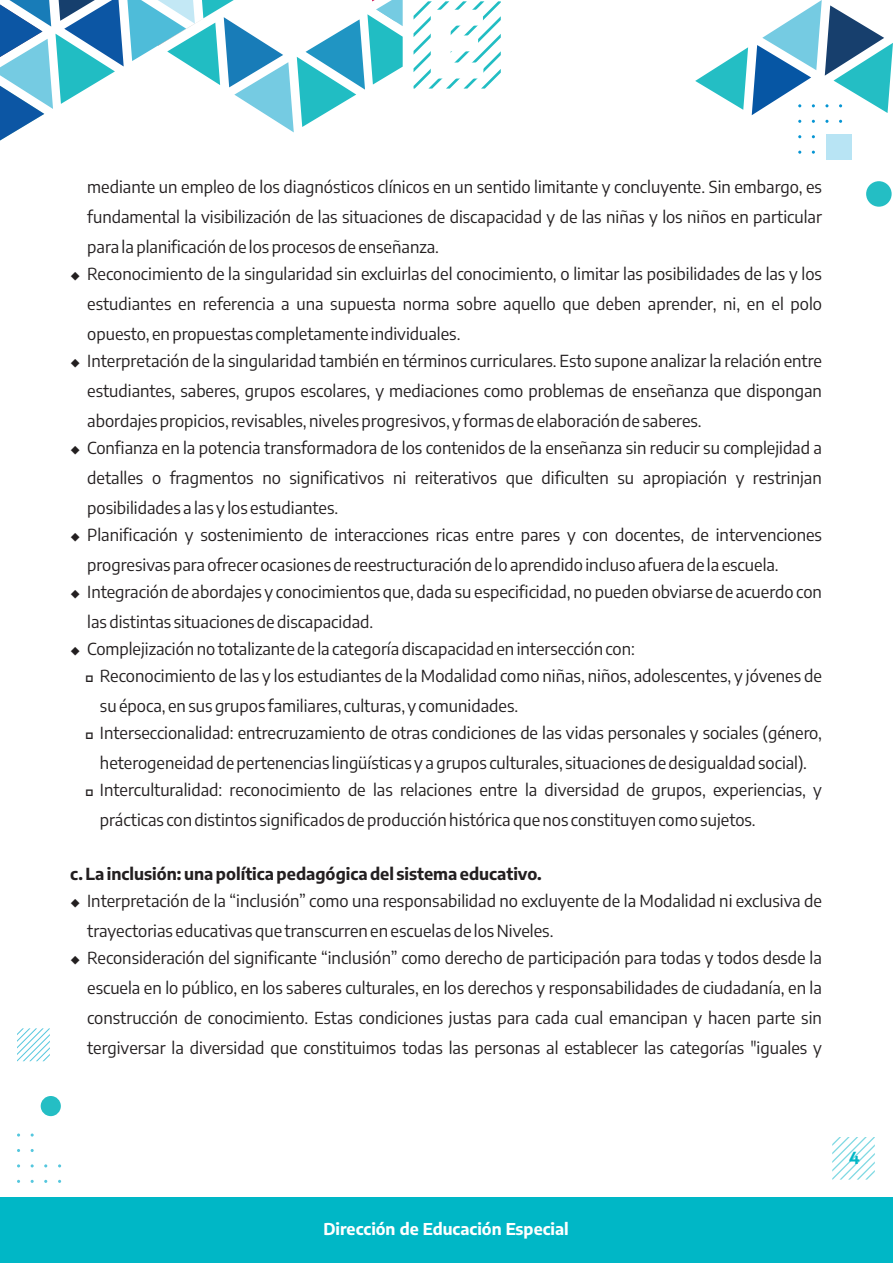
<style>
.page{position:relative;width:893px;height:1263px;background:#fff}
.page>*{position:absolute;margin:0;border:0;box-sizing:border-box;transform-origin:0 0}
.t1{font:900 93px "Encode Sans";color:#fff}
.t2{font:16.5px/30px "Encode Sans";color:#231f20}
.t3{font:700 16.5px "Encode Sans";color:#231f20}
.t4{font:700 16.5px "Encode Sans";color:#00b7c6}
.t5{font:700 16.2px "Encode Sans";color:#fff}
</style>
<div class="page">
<div style="left:0;top:1197px;width:893px;height:66px;background:#00b7c6"></div>
<svg style="left:0;top:0;width:403px;height:140px"></svg>
<img style="left:158px;top:9px;width:61px;height:37px">
<div style="left:866px;top:181px;width:26px;height:26px;background:#24bec4;border-radius:50%"></div>
<svg style="left:695px;top:0;width:198px;height:123px"></svg>
<div style="left:826px;top:134px;width:26px;height:26px;background:#b8e4f4"></div>
<svg style="left:414px;top:1px;width:87px;height:88px"></svg>
<div style="left:41px;top:1096px;width:20px;height:20px;background:#24bec4;border-radius:50%"></div>
<svg style="left:17px;top:1028px;width:33px;height:33px"></svg>
<svg style="left:832px;top:1137px;width:43px;height:42px"></svg>
<h1 class="t1" style="left:426px;top:-17px;width:63px">E</h1>
<p class="t2" style="left:87px;top:171px;width:736px;text-align:justify">mediante un empleo de los diagnósticos clínicos en un sentido limitante y concluyente. Sin embargo, es fundamental la visibilización de las situaciones de discapacidad y de las niñas y los niños en particular para la planificación de los procesos de enseñanza.</p>
<p class="t2" style="left:87px;top:258px;width:736px;text-align:justify;text-indent:-17px">◆ Reconocimiento de la singularidad sin excluirlas del conocimiento, o limitar las posibilidades de las y los estudiantes en referencia a una supuesta norma sobre aquello que deben aprender, ni, en el polo opuesto, en propuestas completamente individuales.</p>
<p class="t2" style="left:87px;top:345px;width:736px;text-align:justify;text-indent:-17px">◆ Interpretación de la singularidad también en términos curriculares. Esto supone analizar la relación entre estudiantes, saberes, grupos escolares, y mediaciones como problemas de enseñanza que dispongan abordajes propicios, revisables, niveles progresivos, y formas de elaboración de saberes.</p>
<p class="t2" style="left:87px;top:432px;width:736px;text-align:justify;text-indent:-17px">◆ Confianza en la potencia transformadora de los contenidos de la enseñanza sin reducir su complejidad a detalles o fragmentos no significativos ni reiterativos que dificulten su apropiación y restrinjan posibilidades a las y los estudiantes.</p>
<p class="t2" style="left:87px;top:519px;width:736px;text-indent:-17px">◆ Planificación y sostenimiento de interacciones ricas entre pares y con docentes, de intervenciones progresivas para ofrecer ocasiones de reestructuración de lo aprendido incluso afuera de la escuela.</p>
<p class="t2" style="left:87px;top:576px;width:736px;text-indent:-17px">◆ Integración de abordajes y conocimientos que, dada su especificidad, no pueden obviarse de acuerdo con las distintas situaciones de discapacidad.</p>
<p class="t2" style="left:100px;top:635px;width:723px;line-height:27px;text-indent:-30px">◆ Complejización no totalizante de la categoría discapacidad en intersección con:<br>Reconocimiento de las y los estudiantes de la Modalidad como niñas, niños, adolescentes, y jóvenes de</p>
<p class="t2" style="left:100px;top:692px;width:723px;line-height:27px">su época, en sus grupos familiares, culturas, y comunidades.<br>Interseccionalidad: entrecruzamiento de otras condiciones de las vidas personales y sociales (género,</p>
<p class="t2" style="left:100px;top:749px;width:723px;line-height:27px">heterogeneidad de pertenencias lingüísticas y a grupos culturales, situaciones de desigualdad social).<br>Interculturalidad: reconocimiento de las relaciones entre la diversidad de grupos, experiencias, y</p>
<p class="t2" style="left:100px;top:804px;width:657px">prácticas con distintos significados de producción histórica que nos constituyen como sujetos.</p>
<p class="t3" style="left:70px;top:863px;width:473px">c. La inclusión: una política pedagógica del sistema educativo.</p>
<p class="t2" style="left:87px;top:885px;width:736px;text-indent:-17px">◆ Interpretación de la “inclusión” como una responsabilidad no excluyente de la Modalidad ni exclusiva de trayectorias educativas que transcurren en escuelas de los Niveles.</p>
<p class="t2" style="left:87px;top:942px;width:736px;text-align:justify;text-indent:-17px">◆ Reconsideración del significante “inclusión” como derecho de participación para todas y todos desde la escuela en lo público, en los saberes culturales, en los derechos y responsabilidades de ciudadanía, en la construcción de conocimiento. Estas condiciones justas para cada cual emancipan y hacen parte sin tergiversar la diversidad que constituimos todas las personas al establecer las categorías "iguales y</p>
<p class="t5" style="left:323px;top:1218px;width:247px">Dirección de Educación Especial</p>
<p class="t4" style="left:849px;top:1146px;width:12px">4</p>
</div>
